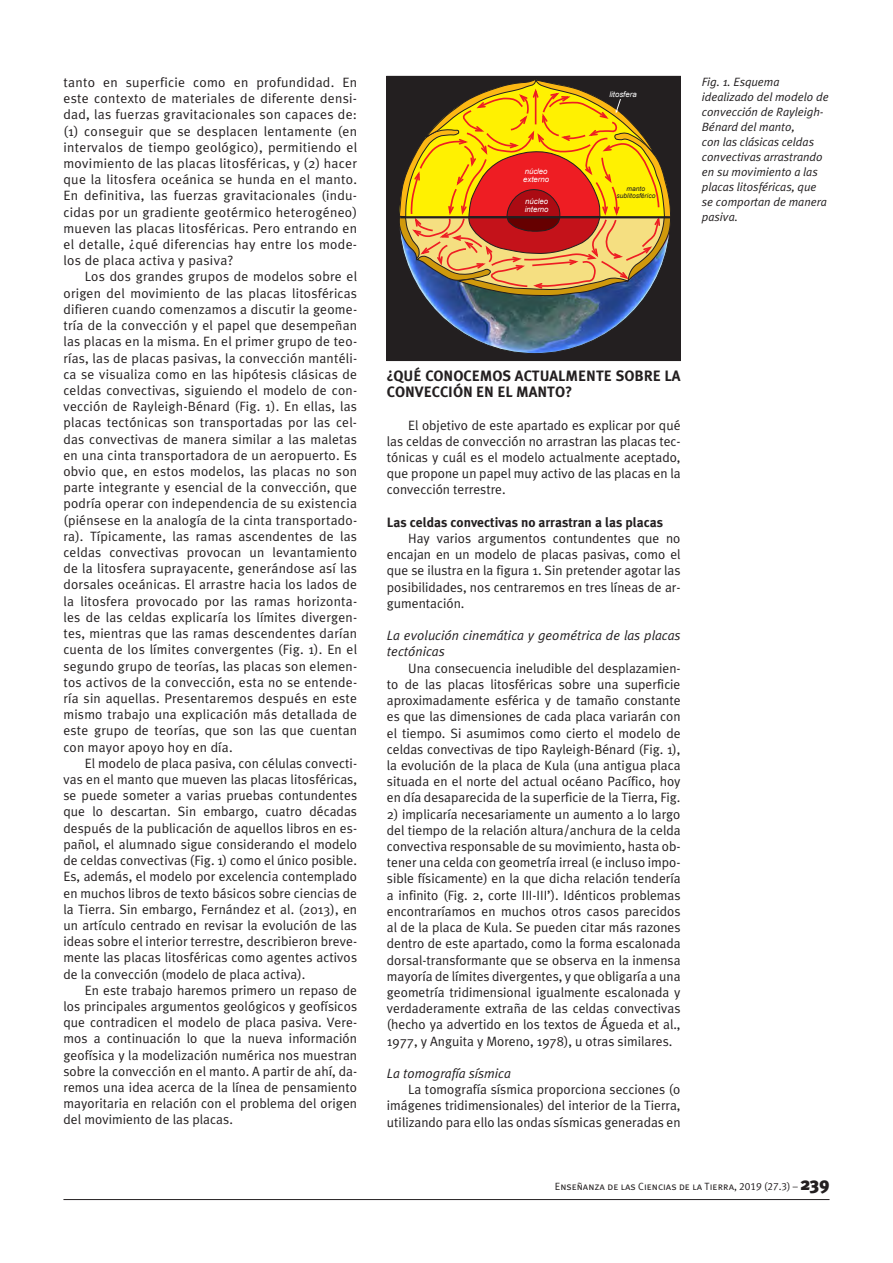
<style>
.page{position:relative;width:893px;height:1263px;background:#fff}
.page>*{position:absolute;margin:0;border:0;box-sizing:border-box;transform-origin:0 0}
.t1{font:700 15px/16.2px "Meta Plus";color:#231f20}
.t2{font:13.5px/16.2px "Meta Plus";color:#231f20;text-align:justify}
.t3{font:italic 13.5px/16.2px "Meta Plus";color:#231f20}
.t4{font:700 13.5px "Meta Plus";color:#231f20}
.t5{font:italic 12px/15px "Meta Plus";color:#231f20}
.t6{font:10.5px "Meta Plus Caps";color:#231f20}
.t7{font:italic 7.8px/7.8px "Arial";color:#fff}
.t8{font:italic 6.6px/6.6px "Arial";color:#231f20;text-align:center}
.s1{font-family:"Meta Plus";font-weight:900;font-size:18px}
</style>
<div class="page">
<hr style="left:63px;top:1198px;width:766px;height:1px;background:#231f20">
<svg style="left:388px;top:78px;width:290px;height:280px;background:#323c4d"></svg>
<svg style="left:398px;top:79px;width:273px;height:217px;background:#b8822b"></svg>
<div style="left:386px;top:76px;width:294px;height:284px;border:1px solid #231f20"></div>
<p class="t2" style="left:63px;top:74px;width:295px">tanto en superficie como en profundidad. En este contexto de materiales de diferente densi&shy;dad, las fuerzas gravitacionales son capaces de: (1) conseguir que se desplacen lentamente (en intervalos de tiempo geológico), permitiendo el movimiento de las placas litosféricas, y (2) hacer que la litosfera oceánica se hunda en el manto.<br>En definitiva, las fuerzas gravitacionales (indu&shy;cidas por un gradiente geotérmico heterogéneo) mueven las placas litosféricas. Pero entrando en el detalle, ¿qué diferencias hay entre los mode&shy;los de placa activa y pasiva?</p>
<p class="t2" style="left:63px;top:268px;width:295px;text-indent:21px">Los dos grandes grupos de modelos sobre el origen del movimiento de las placas litosféricas difieren cuando comenzamos a discutir la geome&shy;tría de la convección y el papel que desempeñan las placas en la misma. En el primer grupo de teo&shy;rías, las de placas pasivas, la convección mantéli&shy;ca se visualiza como en las hipótesis clásicas de celdas convectivas, siguiendo el modelo de con&shy;vección de Rayleigh-Bénard (Fig. 1). En ellas, las placas tectónicas son transportadas por las cel&shy;das convectivas de manera similar a las maletas en una cinta transportadora de un aeropuerto. Es obvio que, en estos modelos, las placas no son parte integrante y esencial de la convección, que podría operar con independencia de su existencia (piénsese en la analogía de la cinta transportado&shy;ra). Típicamente, las ramas ascendentes de las celdas convectivas provocan un levantamiento de la litosfera suprayacente, generándose así las dorsales oceánicas. El arrastre hacia los lados de la litosfera provocado por las ramas horizonta&shy;les de las celdas explicaría los límites divergen&shy;tes, mientras que las ramas descendentes darían cuenta de los límites convergentes (Fig. 1). En el segundo grupo de teorías, las placas son elemen&shy;tos activos de la convección, esta no se entende&shy;ría sin aquellas. Presentaremos después en este mismo trabajo una explicación más detallada de este grupo de teorías, que son las que cuentan con mayor apoyo hoy en día.</p>
<p class="t2" style="left:63px;top:754px;width:295px;text-indent:21px">El modelo de placa pasiva, con células convecti&shy;vas en el manto que mueven las placas litosféricas, se puede someter a varias pruebas contundentes que lo descartan. Sin embargo, cuatro décadas después de la publicación de aquellos libros en es&shy;pañol, el alumnado sigue considerando el modelo de celdas convectivas (Fig. 1) como el único posible.<br>Es, además, el modelo por excelencia contemplado en muchos libros de texto básicos sobre ciencias de la Tierra. Sin embargo, Fernández et al. (2013), en un artículo centrado en revisar la evolución de las ideas sobre el interior terrestre, describieron breve&shy;mente las placas litosféricas como agentes activos de la convección (modelo de placa activa).</p>
<p class="t2" style="left:63px;top:981px;width:295px;text-indent:21px">En este trabajo haremos primero un repaso de los principales argumentos geológicos y geofísicos que contradicen el modelo de placa pasiva. Vere&shy;mos a continuación lo que la nueva información geofísica y la modelización numérica nos muestran sobre la convección en el manto. A partir de ahí, da&shy;remos una idea acerca de la línea de pensamiento mayoritaria en relación con el problema del origen del movimiento de las placas.</p>
<p class="t7" style="left:523px;top:168px;width:27px">núcleo externo</p>
<p class="t7" style="left:524px;top:198px;width:25px">núcleo interno</p>
<p class="t7" style="left:609px;top:90px;width:29px">litosfera</p>
<p class="t8" style="left:616px;top:185px;width:40px">manto sublitosférico</p>
<p class="t5" style="left:701px;top:74px;width:128px">Fig. 1. Esquema idealizado del modelo de convección de Rayleigh-<br>Bénard del manto,<br>con las clásicas celdas convectivas arrastrando en su movimiento a las placas litosféricas, que se comportan de manera pasiva.</p>
<p class="t1" style="left:387px;top:367px;width:295px">¿QUÉ CONOCEMOS ACTUALMENTE SOBRE LA<br>CONVECCIÓN EN EL MANTO?</p>
<p class="t2" style="left:387px;top:416px;width:295px;text-indent:21px">El objetivo de este apartado es explicar por qué las celdas de convección no arrastran las placas tec&shy;tónicas y cuál es el modelo actualmente aceptado, que propone un papel muy activo de las placas en la convección terrestre.</p>
<p class="t4" style="left:387px;top:514px;width:278px">Las celdas convectivas no arrastran a las placas</p>
<p class="t2" style="left:387px;top:530px;width:295px;text-indent:21px">Hay varios argumentos contundentes que no encajan en un modelo de placas pasivas, como el que se ilustra en la figura 1. Sin pretender agotar las posibilidades, nos centraremos en tres líneas de ar&shy;gumentación.</p>
<p class="t3" style="left:387px;top:627px;width:295px">La evolución cinemática y geométrica de las placas tectónicas</p>
<p class="t2" style="left:387px;top:659px;width:295px;text-indent:21px">Una consecuencia ineludible del desplazamien&shy;to de las placas litosféricas sobre una superficie aproximadamente esférica y de tamaño constante es que las dimensiones de cada placa variarán con el tiempo. Si asumimos como cierto el modelo de celdas convectivas de tipo Rayleigh-Bénard (Fig. 1), la evolución de la placa de Kula (una antigua placa situada en el norte del actual océano Pacífico, hoy en día desaparecida de la superficie de la Tierra, Fig.</p>
<p class="t2" style="left:387px;top:805px;width:295px">2) implicaría necesariamente un aumento a lo largo del tiempo de la relación altura/anchura de la celda convectiva responsable de su movimiento, hasta ob&shy;tener una celda con geometría irreal (e incluso impo&shy;sible físicamente) en la que dicha relación tendería a infinito (Fig. 2, corte III-III’). Idénticos problemas encontraríamos en muchos otros casos parecidos al de la placa de Kula. Se pueden citar más razones dentro de este apartado, como la forma escalonada dorsal-transformante que se observa en la inmensa mayoría de límites divergentes, y que obligaría a una geometría tridimensional igualmente escalonada y verdaderamente extraña de las celdas convectivas (hecho ya advertido en los textos de Águeda et al., 1977, y Anguita y Moreno, 1978), u otras similares.</p>
<p class="t3" style="left:387px;top:1064px;width:125px">La tomografía sísmica</p>
<p class="t2" style="left:387px;top:1080px;width:295px;text-indent:21px">La tomografía sísmica proporciona secciones (o imágenes tridimensionales) del interior de la Tierra, utilizando para ello las ondas sísmicas generadas en</p>
<p class="t6" style="left:554px;top:1179px;width:276px">Enseñanza de las Ciencias de la Tierra, 2019 (27.3) – <span class="s1">239</span></p>
</div>
